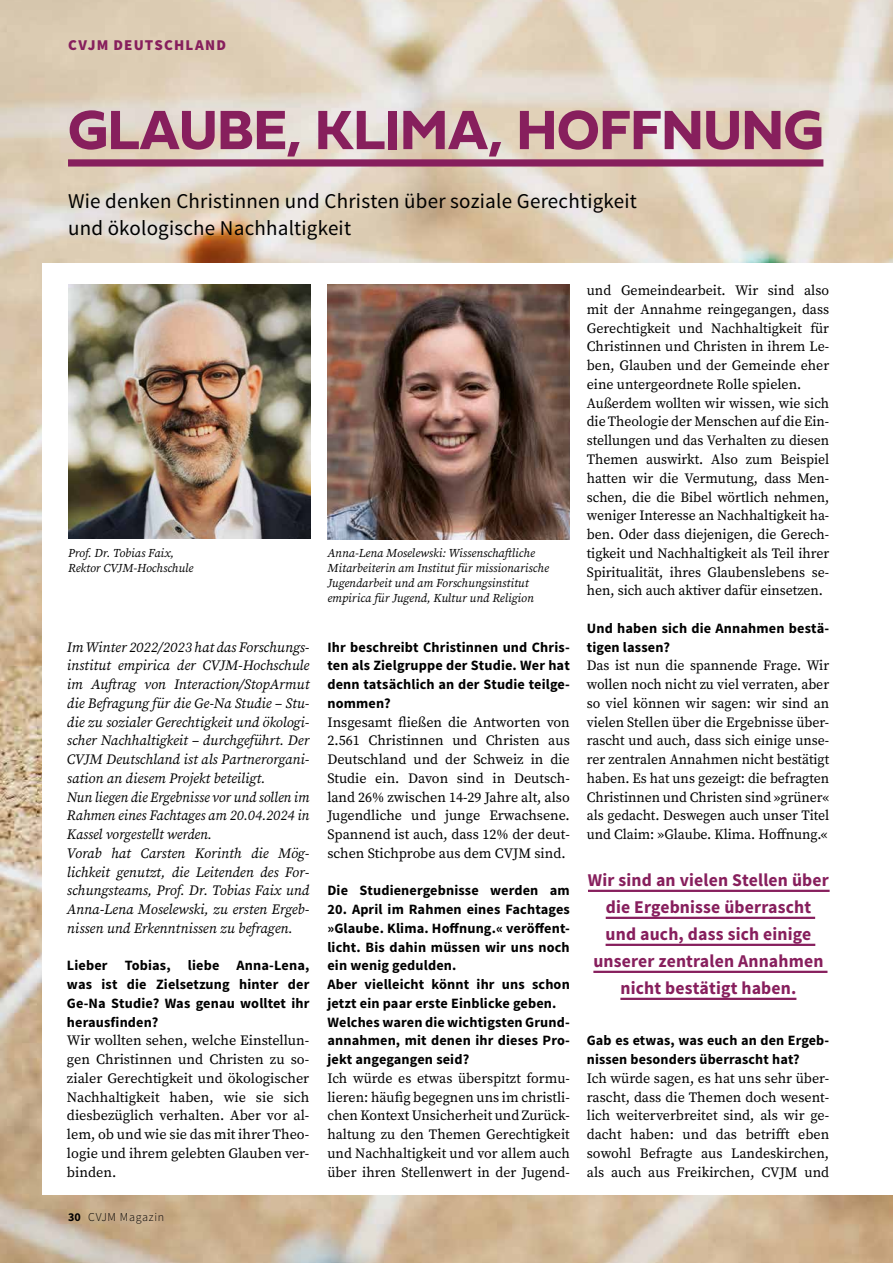
<style>
.page{position:relative;width:893px;height:1263px;background:#fff}
.page>*{position:absolute;margin:0;border:0;box-sizing:border-box;transform-origin:0 0}
.t1{font:57.6px "Fieldwork Geo Bold";color:#871f5d}
.t2{font:21px/27px "Source Sans Pro";letter-spacing:.01em;color:#000}
.t3{font:700 18px/27px "Source Sans Pro";letter-spacing:.01em;color:#871f5d;text-align:center}
.t4{font:900 15px "Source Sans Pro";letter-spacing:.08em;color:#871f5d}
.t5{font:14.25px/18.8px "Source Serif Pro";letter-spacing:-.005em;color:#000;text-align:justify}
.t6{font:700 14.25px/18.8px "Source Sans Pro";letter-spacing:.01em;color:#000}
.t7{font:italic 14.25px/18.8px "Source Serif Pro";color:#000}
.t8{font:italic 12px/15px "Source Serif Pro";color:#000}
.t9{font:300 12px "Source Sans Pro";letter-spacing:.06em;color:#000}
.s1{font-weight:700}
</style>
<div class="page">
<img style="left:0;top:0;width:893px;height:1263px">
<div style="left:43px;top:264px;width:850px;height:931px;background:#fff"></div>
<div style="left:68px;top:159px;width:755px;height:8px;background:#871f5d"></div>
<hr style="left:588px;top:890px;width:242px;height:2px;background:#871f5d">
<hr style="left:606px;top:917px;width:209px;height:2px;background:#871f5d">
<hr style="left:606px;top:944px;width:209px;height:2px;background:#871f5d">
<hr style="left:593px;top:971px;width:234px;height:2px;background:#871f5d">
<hr style="left:620px;top:998px;width:176px;height:2px;background:#871f5d">
<img style="left:327px;top:285px;width:243px;height:254px">
<img style="left:68px;top:284px;width:242px;height:255px">
<p class="t4" style="left:68px;top:34px;width:160px">CVJM DEUTSCHLAND</p>
<h1 class="t1" style="left:68px;top:85px;width:757px">GLAUBE, KLIMA, HOFFNUNG</h1>
<h2 class="t2" style="left:68px;top:188px;width:570px">Wie denken Christinnen und Christen über soziale Gerechtigkeit und ökologische Nachhaltigkeit</h2>
<p class="t8" style="left:68px;top:545px;width:127px">Prof. Dr. Tobias Faix,<br>Rektor CVJM-Hochschule</p>
<p class="t8" style="left:327px;top:545px;width:223px">Anna-Lena Moselewski: Wissenschaftliche Mitarbeiterin am Institut für missionarische Jugendarbeit und am Forschungsinstitut empirica für Jugend, Kultur und Religion</p>
<p class="t7" style="left:67px;top:637px;width:244px">Im Winter 2022/2023 hat das Forschungs&shy;institut empirica der CVJM-Hochschule im Auftrag von Interaction/StopArmut die Befragung für die Ge-Na Studie – Stu&shy;die zu sozialer Gerechtigkeit und ökologi&shy;scher Nachhaltigkeit – durchgeführt. Der CVJM Deutschland ist als Partnerorgani&shy;sation an diesem Projekt beteiligt.<br>Nun liegen die Ergebnisse vor und sollen im Rahmen eines Fachtages am 20.04.2024 in Kassel vorgestellt werden.<br>Vorab hat Carsten Korinth die Mög&shy;lichkeit genutzt, die Leitenden des For&shy;schungsteams, Prof. Dr. Tobias Faix und Anna-Lena Moselewski, zu ersten Ergeb&shy;nissen und Erkenntnissen zu befragen.</p>
<p class="t6" style="left:67px;top:957px;width:244px;text-align:justify">Lieber Tobias, liebe Anna-Lena, was ist die Zielsetzung hinter der Ge-Na Studie? Was genau wolltet ihr herausfinden?</p>
<p class="t5" style="left:67px;top:1031px;width:244px">Wir wollten sehen, welche Einstellun&shy;gen Christinnen und Christen zu so&shy;zialer Gerechtigkeit und ökologischer Nachhaltigkeit haben, wie sie sich diesbezüglich verhalten. Aber vor al&shy;lem, ob und wie sie das mit ihrer Theo&shy;logie und ihrem gelebten Glauben ver&shy;binden.</p>
<p class="t9" style="left:68px;top:1210px;width:98px"><span class="s1">30</span> CVJM Magazin</p>
<p class="t6" style="left:327px;top:638px;width:244px;text-align:justify">Ihr beschreibt Christinnen und Chris&shy;ten als Zielgruppe der Studie. Wer hat denn tatsächlich an der Studie teilge&shy;nommen?</p>
<p class="t5" style="left:327px;top:712px;width:244px">Insgesamt fließen die Antworten von 2.561 Christinnen und Christen aus Deutschland und der Schweiz in die Studie ein. Davon sind in Deutsch&shy;land 26% zwischen 14-29 Jahre alt, also Jugendliche und junge Erwachsene.<br>Spannend ist auch, dass 12% der deut&shy;schen Stichprobe aus dem CVJM sind.</p>
<p class="t6" style="left:327px;top:882px;width:244px">Die Studienergebnisse werden am</p>
<p class="t6" style="left:327px;top:900px;width:244px">20. April im Rahmen eines Fachtages »Glaube. Klima. Hoffnung.« veröffent&shy;licht. Bis dahin müssen wir uns noch ein wenig gedulden.<br>Aber vielleicht könnt ihr uns schon jetzt ein paar erste Einblicke geben.<br>Welches waren die wichtigsten Grund&shy;annahmen, mit denen ihr dieses Pro&shy;jekt angegangen seid?</p>
<p class="t5" style="left:327px;top:1069px;width:244px">Ich würde es etwas überspitzt formu&shy;lieren: häufig begegnen uns im christli&shy;chen Kontext Unsicherheit und Zurück&shy;haltung zu den Themen Gerechtigkeit und Nachhaltigkeit und vor allem auch über ihren Stellenwert in der Jugend-</p>
<p class="t5" style="left:587px;top:281px;width:244px;text-align:left">und Gemeindearbeit. Wir sind also mit der Annahme reingegangen, dass Gerechtigkeit und Nachhaltigkeit für Christinnen und Christen in ihrem Le&shy;ben, Glauben und der Gemeinde eher eine untergeordnete Rolle spielen.<br>Außerdem wollten wir wissen, wie sich die Theologie der Menschen auf die Ein&shy;stellungen und das Verhalten zu diesen Themen auswirkt. Also zum Beispiel hatten wir die Vermutung, dass Men&shy;schen, die die Bibel wörtlich nehmen, weniger Interesse an Nachhaltigkeit ha&shy;ben. Oder dass diejenigen, die Gerech&shy;tigkeit und Nachhaltigkeit als Teil ihrer Spiritualität, ihres Glaubenslebens se&shy;hen, sich auch aktiver dafür einsetzen.</p>
<p class="t6" style="left:587px;top:619px;width:244px">Und haben sich die Annahmen bestä&shy;tigen lassen?</p>
<p class="t5" style="left:587px;top:656px;width:244px">Das ist nun die spannende Frage. Wir wollen noch nicht zu viel verraten, aber so viel können wir sagen: wir sind an vielen Stellen über die Ergebnisse über&shy;rascht und auch, dass sich einige unse&shy;rer zentralen Annahmen nicht bestätigt haben. Es hat uns gezeigt: die befragten Christinnen und Christen sind »grüner« als gedacht. Deswegen auch unser Titel und Claim: »Glaube. Klima. Hoffnung.«</p>
<p class="t3" style="left:588px;top:867px;width:242px">Wir sind an vielen Stellen über die Ergebnisse überrascht<br>und auch, dass sich einige unserer zentralen Annahmen nicht bestätigt haben.</p>
<p class="t6" style="left:587px;top:1032px;width:244px">Gab es etwas, was euch an den Ergeb&shy;nissen besonders überrascht hat?</p>
<p class="t5" style="left:587px;top:1069px;width:244px">Ich würde sagen, es hat uns sehr über&shy;rascht, dass die Themen doch wesent&shy;lich weiterverbreitet sind, als wir ge&shy;dacht haben: und das betrifft eben sowohl Befragte aus Landeskirchen, als auch aus Freikirchen, CVJM und</p>
</div>
